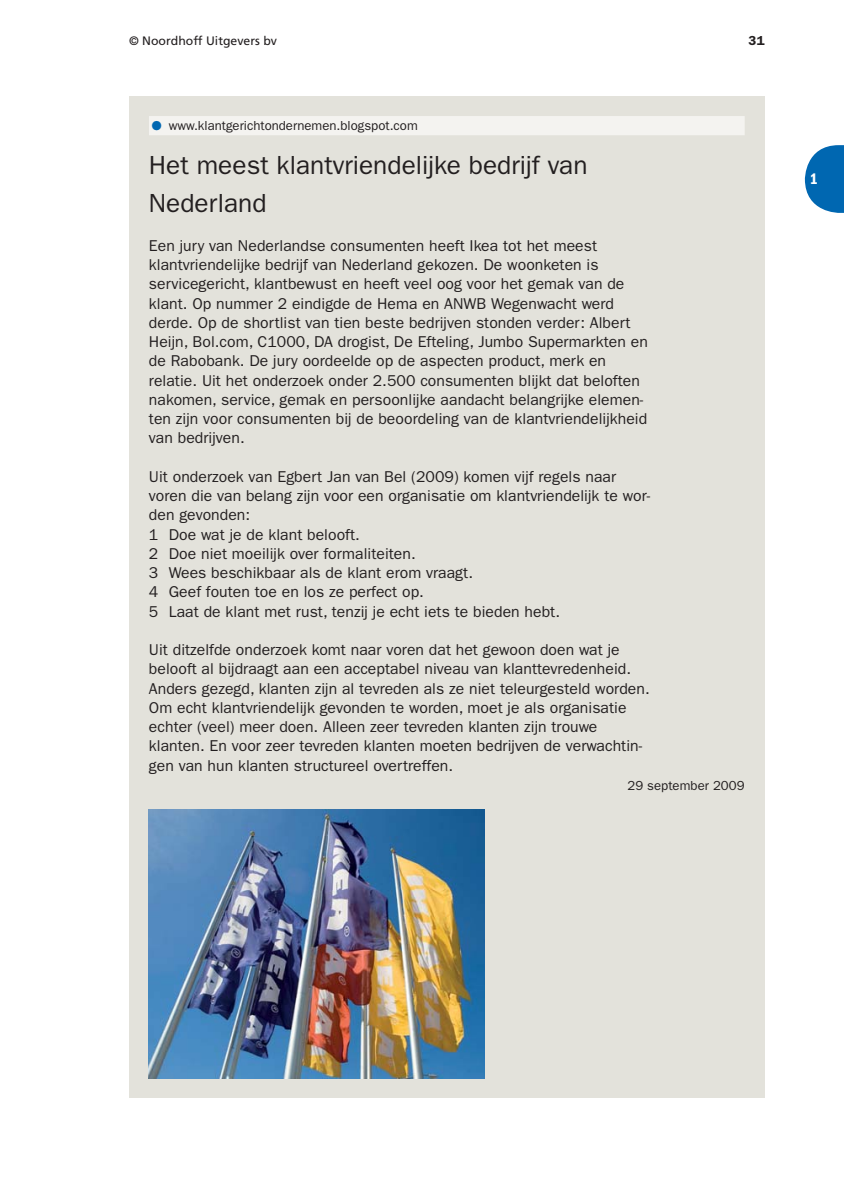
<style>
.page{position:relative;width:844px;height:1191px;background:#fff}
.page>*{position:absolute;margin:0;border:0;box-sizing:border-box;transform-origin:0 0}
.t1{font:26.25px/38.5px "ITC Franklin Gothic Std";color:#231f20}
.t2{font:15.75px/19.2px "ITC Franklin Gothic Std";letter-spacing:.005em;color:#231f20}
.t3{font:15.75px "ITC Franklin Gothic Std Dm Cd";color:#fff}
.t4{font:13.12px "ITC Franklin Gothic Std";color:#231f20}
.t5{font:600 13.12px "ITC Franklin Gothic Std";color:#231f20}
.t6{font:12.25px "Frutiger LT Std";color:#231f20}
.s1{font-family:"WN Mo HO Picto Regular";font-size:7px;color:#0067b1}
</style>
<div class="page">
<svg style="left:804px;top:145px;width:39px;height:68px"></svg>
<div style="left:129px;top:97px;width:635px;height:1001px;background:#e3e2db"></div>
<div style="left:149px;top:116px;width:595px;height:19px;background:#f4f3f0"></div>
<img style="left:149px;top:809px;width:335px;height:269px">
<p class="t6" style="left:129px;top:34px;width:149px">© Noordhoff Uitgevers bv</p>
<p class="t5" style="left:748px;top:35px;width:17px">31</p>
<p class="t4" style="left:151px;top:120px;width:268px"><span class="s1">1</span> www.klantgerichtondernemen.blogspot.com</p>
<h1 class="t1" style="left:149px;top:148px;width:440px">Het meest klantvriendelijke bedrijf van<br>Nederland</h1>
<p class="t2" style="left:149px;top:237px;width:500px">Een jury van Nederlandse consumenten heeft Ikea tot het meest klantvriendelijke bedrijf van Nederland gekozen. De woonketen is servicegericht, klantbewust en heeft veel oog voor het gemak van de klant. Op nummer 2 eindigde de Hema en ANWB Wegenwacht werd derde. Op de shortlist van tien beste bedrijven stonden verder: Albert Heijn, Bol.com, C1000, DA drogist, De Efteling, Jumbo Supermarkten en de Rabobank. De jury oordeelde op de aspecten product, merk en relatie. Uit het onderzoek onder 2.500 consumenten blijkt dat beloften nakomen, service, gemak en persoonlijke aandacht belangrijke elemen&shy;ten zijn voor consumenten bij de beoordeling van de klantvriendelijkheid van bedrijven.</p>
<p class="t2" style="left:149px;top:468px;width:502px">Uit onderzoek van Egbert Jan van Bel (2009) komen vijf regels naar voren die van belang zijn voor een organisatie om klantvriendelijk te wor&shy;den gevonden:<br>1 Doe wat je de klant belooft.<br>2 Doe niet moeilijk over formaliteiten.<br>3 Wees beschikbaar als de klant erom vraagt.<br>4 Geef fouten toe en los ze perfect op.<br>5 Laat de klant met rust, tenzij je echt iets te bieden hebt.</p>
<p class="t2" style="left:149px;top:642px;width:502px">Uit ditzelfde onderzoek komt naar voren dat het gewoon doen wat je belooft al bijdraagt aan een acceptabel niveau van klanttevredenheid.<br>Anders gezegd, klanten zijn al tevreden als ze niet teleurgesteld worden.<br>Om echt klantvriendelijk gevonden te worden, moet je als organisatie echter (veel) meer doen. Alleen zeer tevreden klanten zijn trouwe klanten. En voor zeer tevreden klanten moeten bedrijven de verwachtin&shy;gen van hun klanten structureel overtreffen.</p>
<p class="t4" style="left:627px;top:780px;width:119px">29 september 2009</p>
<p class="t3" style="left:809px;top:173px;width:10px">1</p>
</div>
